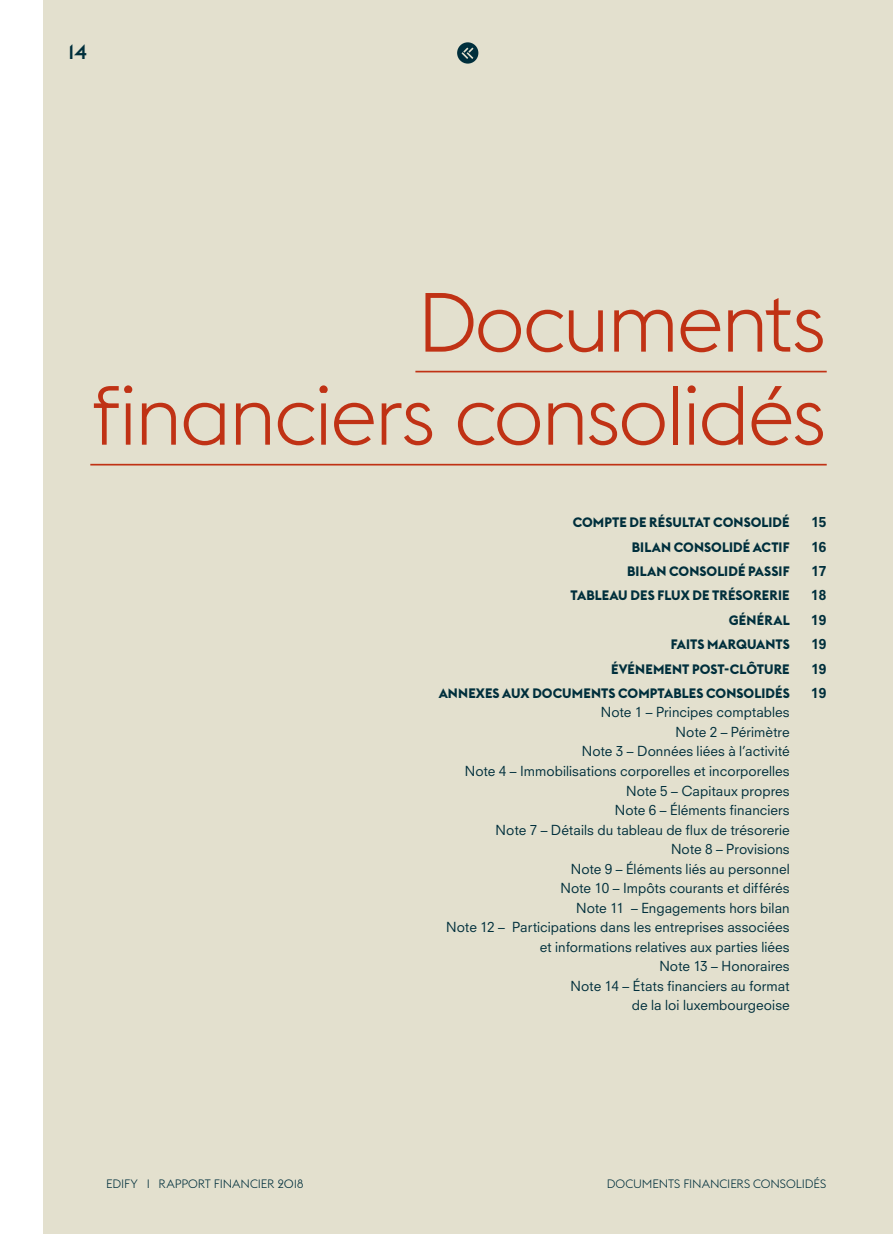
<style>
.page{position:relative;width:893px;height:1234px;background:#fff}
.page>*{position:absolute;margin:0;border:0;box-sizing:border-box;transform-origin:0 0}
.t1{font:300 82.5px/93px "Euclid Flex";letter-spacing:-.04em;color:#c03215;text-align:right}
.t2{font:500 20.55px "Euclid Flex";color:#002f3c}
.t3{font:13.5px/19.5px "Neuzeit SLT Std";letter-spacing:.005em;color:#002f3c;text-align:right}
.t4{font:700 13.5px "Euclid Flex";letter-spacing:.01em;color:#002f3c}
.t5{font:800 13.5px "Neuzeit SLT Std";color:#002f3c}
.t6{font:300 12px "Euclid Flex";letter-spacing:-.01em;color:#002f3c}
</style>
<div class="page">
<div style="left:0;top:0;width:893px;height:1233px;background:#e3e0ce"></div>
<hr style="left:415px;top:370px;width:412px;height:2px;background:#c03215">
<hr style="left:90px;top:463px;width:737px;height:2px;background:#c03215">
<div style="left:0;top:0;width:43px;height:1233px;background:#fff"></div>
<svg style="left:457px;top:42px;width:21px;height:22px"></svg>
<h2 class="t2" style="left:68px;top:40px;width:20px">14</h2>
<h1 class="t1" style="left:92px;top:276px;width:736px">Documents financiers consolidés</h1>
<p class="t4" style="left:573px;top:514px;width:218px">COMPTE DE RÉSULTAT CONSOLIDÉ</p>
<p class="t5" style="left:811px;top:514px;width:17px">15</p>
<p class="t4" style="left:632px;top:539px;width:159px">BILAN CONSOLIDÉ ACTIF</p>
<p class="t5" style="left:811px;top:538px;width:17px">16</p>
<p class="t4" style="left:627px;top:563px;width:164px">BILAN CONSOLIDÉ PASSIF</p>
<p class="t5" style="left:811px;top:562px;width:17px">17</p>
<p class="t4" style="left:571px;top:587px;width:221px">TABLEAU DES FLUX DE TRÉSORERIE</p>
<p class="t5" style="left:811px;top:587px;width:17px">18</p>
<p class="t4" style="left:729px;top:612px;width:62px">GÉNÉRAL</p>
<p class="t5" style="left:811px;top:611px;width:17px">19</p>
<p class="t4" style="left:671px;top:636px;width:120px">FAITS MARQUANTS</p>
<p class="t5" style="left:811px;top:635px;width:17px">19</p>
<p class="t4" style="left:611px;top:661px;width:180px">ÉVÉNEMENT POST-CLÔTURE</p>
<p class="t5" style="left:811px;top:660px;width:17px">19</p>
<p class="t4" style="left:439px;top:685px;width:352px">ANNEXES AUX DOCUMENTS COMPTABLES CONSOLIDÉS</p>
<p class="t5" style="left:811px;top:684px;width:17px">19</p>
<p class="t3" style="left:446px;top:702px;width:345px">Note 1 – Principes comptables<br>Note 2 – Périmètre<br>Note 3 – Données liées à l’activité<br>Note 4 – Immobilisations corporelles et incorporelles Note 5 – Capitaux propres<br>Note 6 – Éléments financiers<br>Note 7 – Détails du tableau de flux de trésorerie<br>Note 8 – Provisions<br>Note 9 – Éléments liés au personnel<br>Note 10 – Impôts courants et différés<br>Note 11 – Engagements hors bilan<br>Note 12 – Participations dans les entreprises associées et informations relatives aux parties liées<br>Note 13 – Honoraires<br>Note 14 – États financiers au format<br>de la loi luxembourgeoise</p>
<p class="t6" style="left:106px;top:1176px;width:199px">EDIFY I RAPPORT FINANCIER 2018</p>
<p class="t6" style="left:607px;top:1176px;width:221px">DOCUMENTS FINANCIERS CONSOLIDÉS</p>
</div>
